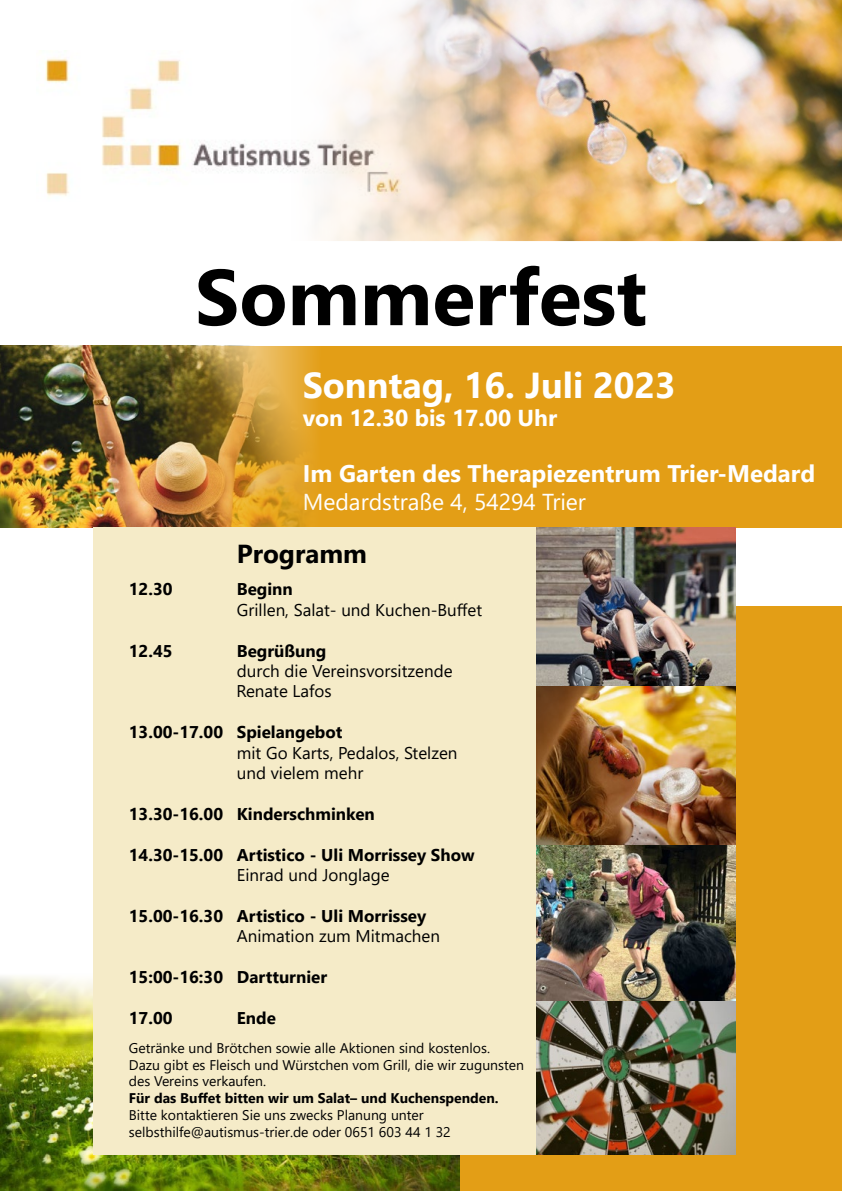
<style>
.page{position:relative;width:842px;height:1191px;background:#fff}
.page>*{position:absolute;margin:0;border:0;box-sizing:border-box;transform-origin:0 0}
.t1{font:700 79px "Segoe UI";color:#000}
.t2{font:700 36px "Segoe UI";color:#fff}
.t3{font:700 26px "Segoe UI";color:#000}
.t4{font:700 24px "Segoe UI";color:#fff}
.t5{font:23px "Segoe UI";color:#fff}
.t6{font:700 23px "Segoe UI";color:#fff}
.t7{font:700 17px "Segoe UI";color:#000}
.t8{font:17px/20.4px "Segoe UI";color:#000}
.t9{font:14px/16.8px "Segoe UI";color:#000}
.t10{font:700 14px "Segoe UI";color:#000}
</style>
<div class="page">
<img style="left:45px;top:57px;width:25px;height:139px">
<div style="left:459px;top:607px;width:383px;height:584px;background:#e39e16"></div>
<img style="left:0;top:346px;width:159px;height:181px">
<svg style="left:159px;top:346px;width:683px;height:181px;background:#d9991d"></svg>
<img style="left:0;top:976px;width:459px;height:215px">
<div style="left:93px;top:527px;width:443px;height:628px;background:#f5ebc8"></div>
<img style="left:536px;top:527px;width:200px;height:628px">
<img style="left:102px;top:0;width:740px;height:241px">
<h1 class="t1" style="left:195px;top:223px;width:453px">Sommerfest</h1>
<h2 class="t2" style="left:303px;top:351px;width:375px">Sonntag, 16. Juli 2023</h2>
<h3 class="t6" style="left:303px;top:396px;width:256px">von 12.30 bis 17.00 Uhr</h3>
<h3 class="t4" style="left:303px;top:451px;width:514px">Im Garten des Therapiezentrum Trier-Medard</h3>
<h3 class="t5" style="left:303px;top:480px;width:285px">Medardstraße 4, 54294 Trier</h3>
<h3 class="t3" style="left:237px;top:529px;width:132px">Programm</h3>
<p class="t7" style="left:129px;top:573px;width:45px">12.30</p>
<p class="t7" style="left:237px;top:573px;width:58px">Beginn</p>
<p class="t8" style="left:237px;top:598px;width:247px">Grillen, Salat- und Kuchen-Buffet</p>
<p class="t7" style="left:129px;top:634px;width:45px">12.45</p>
<p class="t7" style="left:237px;top:634px;width:91px">Begrüßung</p>
<p class="t8" style="left:236px;top:659px;width:218px">durch die Vereinsvorsitzende<br>Renate Lafos</p>
<p class="t7" style="left:129px;top:716px;width:215px">13.00-17.00 Spielangebot</p>
<p class="t8" style="left:237px;top:741px;width:222px">mit Go Karts, Pedalos, Stelzen und vielem mehr</p>
<p class="t7" style="left:129px;top:798px;width:248px">13.30-16.00 Kinderschminken</p>
<p class="t7" style="left:129px;top:838px;width:347px">14.30-15.00 Artistico - Uli Morrissey Show</p>
<p class="t8" style="left:237px;top:863px;width:154px">Einrad und Jonglage</p>
<p class="t7" style="left:129px;top:900px;width:299px">15.00-16.30 Artistico - Uli Morrissey</p>
<p class="t8" style="left:237px;top:924px;width:205px">Animation zum Mitmachen</p>
<p class="t7" style="left:129px;top:961px;width:200px">15:00-16:30 Dartturnier</p>
<p class="t7" style="left:129px;top:1002px;width:45px">17.00</p>
<p class="t7" style="left:237px;top:1002px;width:41px">Ende</p>
<p class="t9" style="left:129px;top:1038px;width:397px">Getränke und Brötchen sowie alle Aktionen sind kostenlos.<br>Dazu gibt es Fleisch und Würstchen vom Grill, die wir zugunsten des Vereins verkaufen.</p>
<p class="t10" style="left:129px;top:1085px;width:371px">Für das Buffet bitten wir um Salat– und Kuchenspenden.</p>
<p class="t9" style="left:129px;top:1105px;width:323px">Bitte kontaktieren Sie uns zwecks Planung unter selbsthilfe@autismus-trier.de oder 0651 603 44 1 32</p>
</div>
